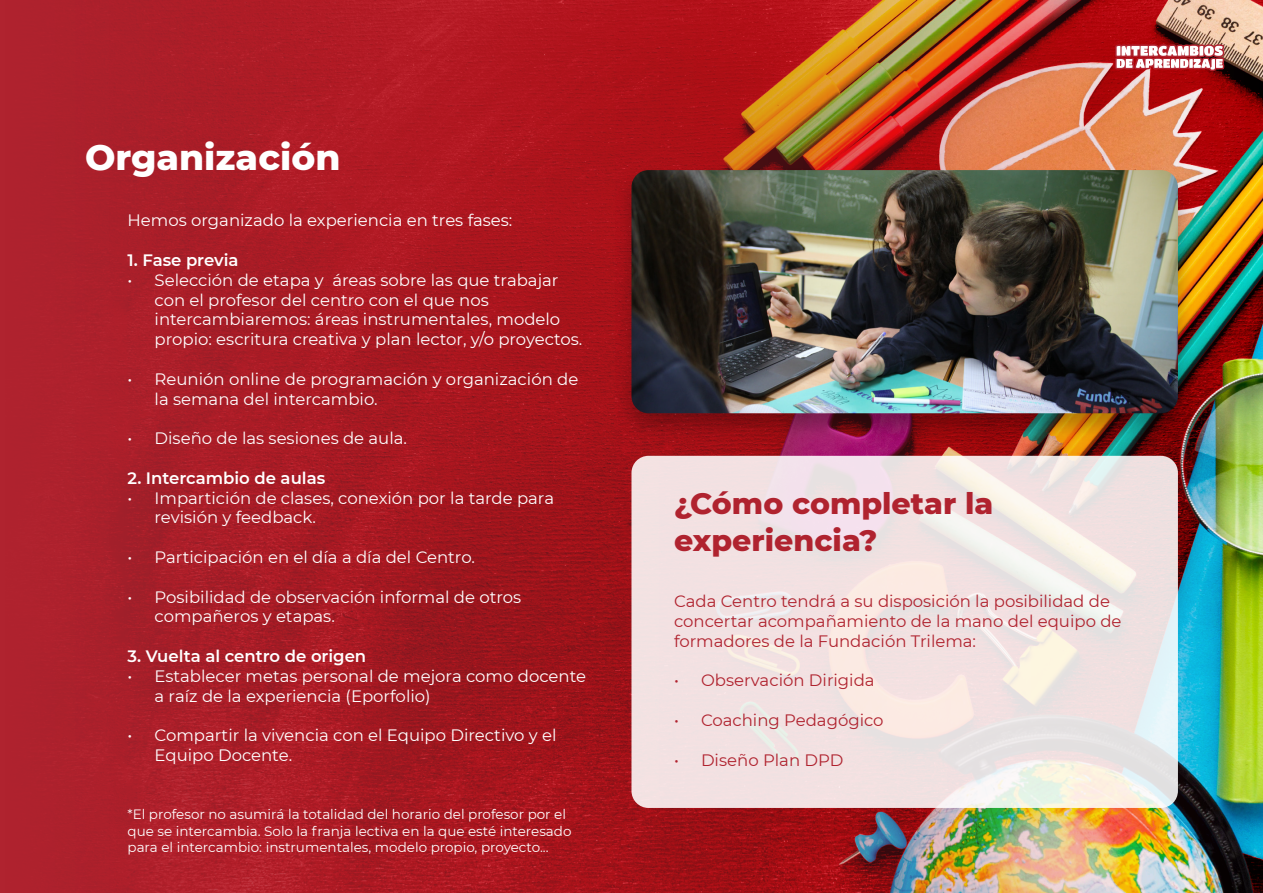
<style>
.page{position:relative;width:1263px;height:893px;background:#fff}
.page>*{position:absolute;margin:0;border:0;box-sizing:border-box;transform-origin:0 0}
.t1{font:800 36px "Montserrat";color:#fff}
.t2{font:800 30px/36px "Montserrat";color:#b0232f}
.t3{font:16.5px/19.8px "Montserrat";color:#fff}
.t4{font:16.5px/19.8px "Montserrat";color:#b0232f}
.t5{font:600 16.5px "Montserrat";color:#fff}
.t6{font:13.5px/16.2px "Montserrat";color:#fff}
</style>
<div class="page">
<img style="left:0;top:0;width:1263px;height:893px">
<img style="left:609px;top:160px;width:591px;height:289px">
<img style="left:631px;top:170px;width:547px;height:243px">
<svg style="left:631px;top:456px;width:547px;height:352px;background:#f0e4e3"></svg>
<svg style="left:1113px;top:23px;width:114px;height:64px;background:#ba5a59"></svg>
<h1 class="t1" style="left:85px;top:131px;width:257px">Organización</h1>
<p class="t3" style="left:128px;top:210px;width:386px">Hemos organizado la experiencia en tres fases:</p>
<p class="t5" style="left:128px;top:248px;width:112px">1. Fase previa</p>
<p class="t3" style="left:155px;top:269px;width:429px;text-indent:-27px">• Selección de etapa y áreas sobre las que trabajar con el profesor del centro con el que nos intercambiaremos: áreas instrumentales, modelo propio: escritura creativa y plan lector, y/o proyectos.</p>
<p class="t3" style="left:155px;top:368px;width:425px;text-indent:-27px">• Reunión online de programación y organización de la semana del intercambio.</p>
<p class="t3" style="left:128px;top:428px;width:281px">• Diseño de las sesiones de aula.</p>
<p class="t5" style="left:128px;top:466px;width:199px">2. Intercambio de aulas</p>
<p class="t3" style="left:155px;top:487px;width:401px;text-indent:-27px">• Impartición de clases, conexión por la tarde para revisión y feedback.</p>
<p class="t3" style="left:128px;top:547px;width:349px">• Participación en el día a día del Centro.</p>
<p class="t3" style="left:155px;top:586px;width:368px;text-indent:-27px">• Posibilidad de observación informal de otros compañeros y etapas.</p>
<p class="t5" style="left:128px;top:644px;width:240px">3. Vuelta al centro de origen</p>
<p class="t3" style="left:155px;top:665px;width:433px;text-indent:-27px">• Establecer metas personal de mejora como docente a raíz de la experiencia (Eporfolio)</p>
<p class="t3" style="left:155px;top:725px;width:403px;text-indent:-27px">• Compartir la vivencia con el Equipo Directivo y el<br>Equipo Docente.</p>
<p class="t6" style="left:128px;top:806px;width:445px">*El profesor no asumirá la totalidad del horario del profesor por el que se intercambia. Solo la franja lectiva en la que esté interesado para el intercambio: instrumentales, modelo propio, proyecto...</p>
<h2 class="t2" style="left:674px;top:484px;width:321px">¿Cómo completar la experiencia?</h2>
<p class="t4" style="left:674px;top:591px;width:449px">Cada Centro tendrá a su disposición la posibilidad de concertar acompañamiento de la mano del equipo de formadores de la Fundación Trilema:</p>
<p class="t4" style="left:674px;top:670px;width:202px">• Observación Dirigida</p>
<p class="t4" style="left:674px;top:710px;width:211px">• Coaching Pedagógico</p>
<p class="t4" style="left:674px;top:749px;width:171px">• Diseño Plan DPD</p>
</div>
